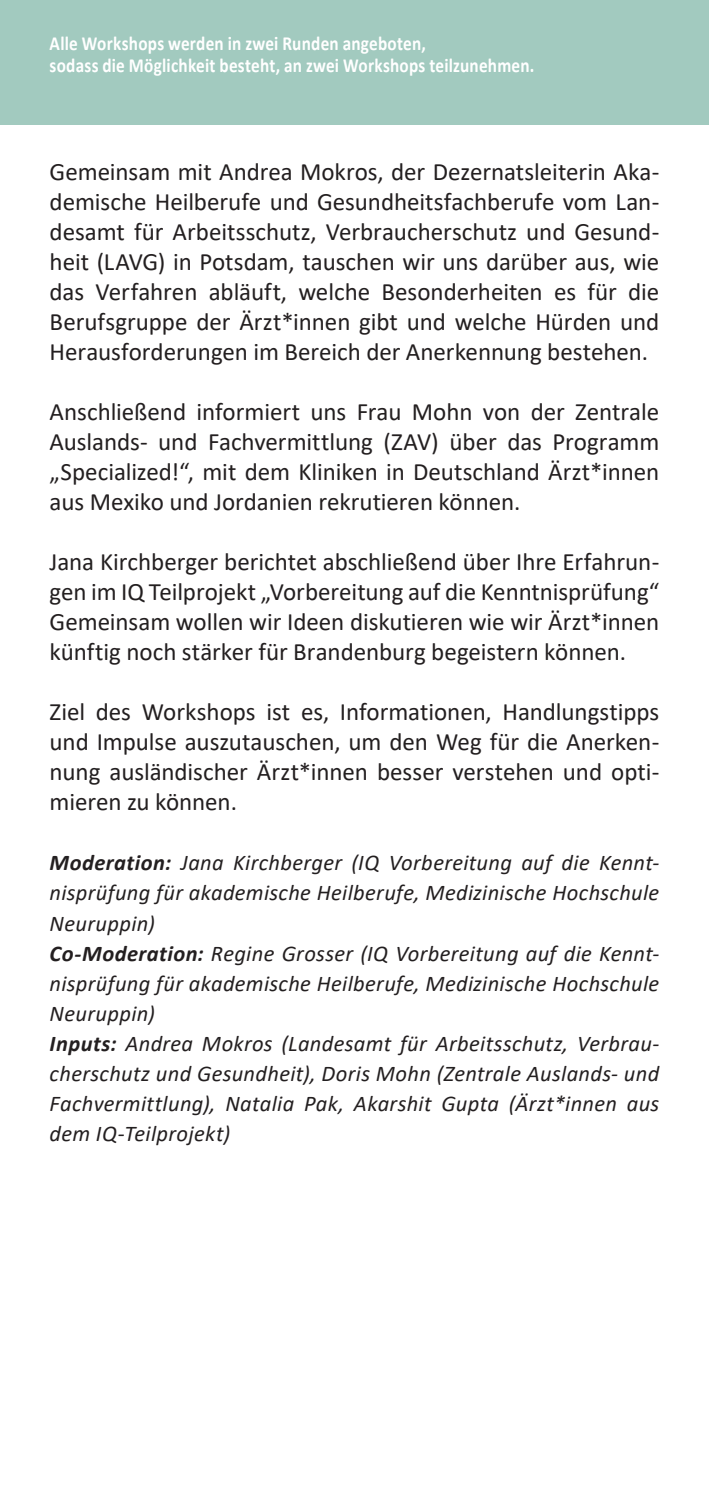
<style>
.page{position:relative;width:709px;height:1489px;background:#fff}
.page>*{position:absolute;margin:0;border:0;box-sizing:border-box;transform-origin:0 0}
._04_Fliesstext{font:25px/30px "Calibri";color:#231f20;text-align:justify}
.Moderation{font:italic 22.5px/30px "Calibri";letter-spacing:.015em;color:#231f20;text-align:justify}
._04_Fliesstext-2{font:700 20px "Calibri";letter-spacing:.015em;color:#fff;scale:.86 1}
.s1{font-weight:700}
</style>
<div class="page">
<div style="left:0;top:0;width:709px;height:124px;background:#a2cabf"></div>
<hr style="left:708px;top:125px;width:1px;height:74px;background:#ee1c28">
<p class="_04_Fliesstext-2" style="left:50px;top:29px;width:439px">Alle Workshops werden in zwei Runden angeboten,</p>
<p class="_04_Fliesstext-2" style="left:50px;top:51px;width:565px">sodass die Möglichkeit besteht, an zwei Workshops teilzunehmen.</p>
<p class="_04_Fliesstext" style="left:50px;top:156px;width:611px">Gemeinsam mit Andrea Mokros, der Dezernatsleiterin Aka&shy;demische Heilberufe und Gesundheitsfachberufe vom Lan&shy;desamt für Arbeitsschutz, Verbraucherschutz und Gesund&shy;heit (LAVG) in Potsdam, tauschen wir uns darüber aus, wie das Verfahren abläuft, welche Besonderheiten es für die Berufsgruppe der Ärzt*innen gibt und welche Hürden und Herausforderungen im Bereich der Anerkennung bestehen.</p>
<p class="_04_Fliesstext" style="left:50px;top:396px;width:611px">Anschließend informiert uns Frau Mohn von der Zentrale Auslands- und Fachvermittlung (ZAV) über das Programm „Specialized!“, mit dem Kliniken in Deutschland Ärzt*innen aus Mexiko und Jordanien rekrutieren können.</p>
<p class="_04_Fliesstext" style="left:50px;top:546px;width:611px">Jana Kirchberger berichtet abschließend über Ihre Erfahrun&shy;gen im IQ Teilprojekt „Vorbereitung auf die Kenntnisprüfung“ Gemeinsam wollen wir Ideen diskutieren wie wir Ärzt*innen künftig noch stärker für Brandenburg begeistern können.</p>
<p class="_04_Fliesstext" style="left:50px;top:696px;width:611px">Ziel des Workshops ist es, Informationen, Handlungstipps und Impulse auszutauschen, um den Weg für die Anerken&shy;nung ausländischer Ärzt*innen besser verstehen und opti&shy;mieren zu können.</p>
<p class="Moderation" style="left:50px;top:847px;width:611px"><span class="s1">Moderation:</span> Jana Kirchberger (IQ Vorbereitung auf die Kennt&shy;nisprüfung für akademische Heilberufe, Medizinische Hochschule Neuruppin)</p>
<p class="Moderation" style="left:50px;top:937px;width:611px"><span class="s1">Co-Moderation:</span> Regine Grosser (IQ Vorbereitung auf die Kennt&shy;nisprüfung für akademische Heilberufe, Medizinische Hochschule Neuruppin)</p>
<p class="Moderation" style="left:50px;top:1027px;width:611px"><span class="s1">Inputs:</span> Andrea Mokros (Landesamt für Arbeitsschutz, Verbrau&shy;cherschutz und Gesundheit), Doris Mohn (Zentrale Auslands- und Fachvermittlung), Natalia Pak, Akarshit Gupta (Ärzt*innen aus dem IQ-Teilprojekt)</p>
</div>
